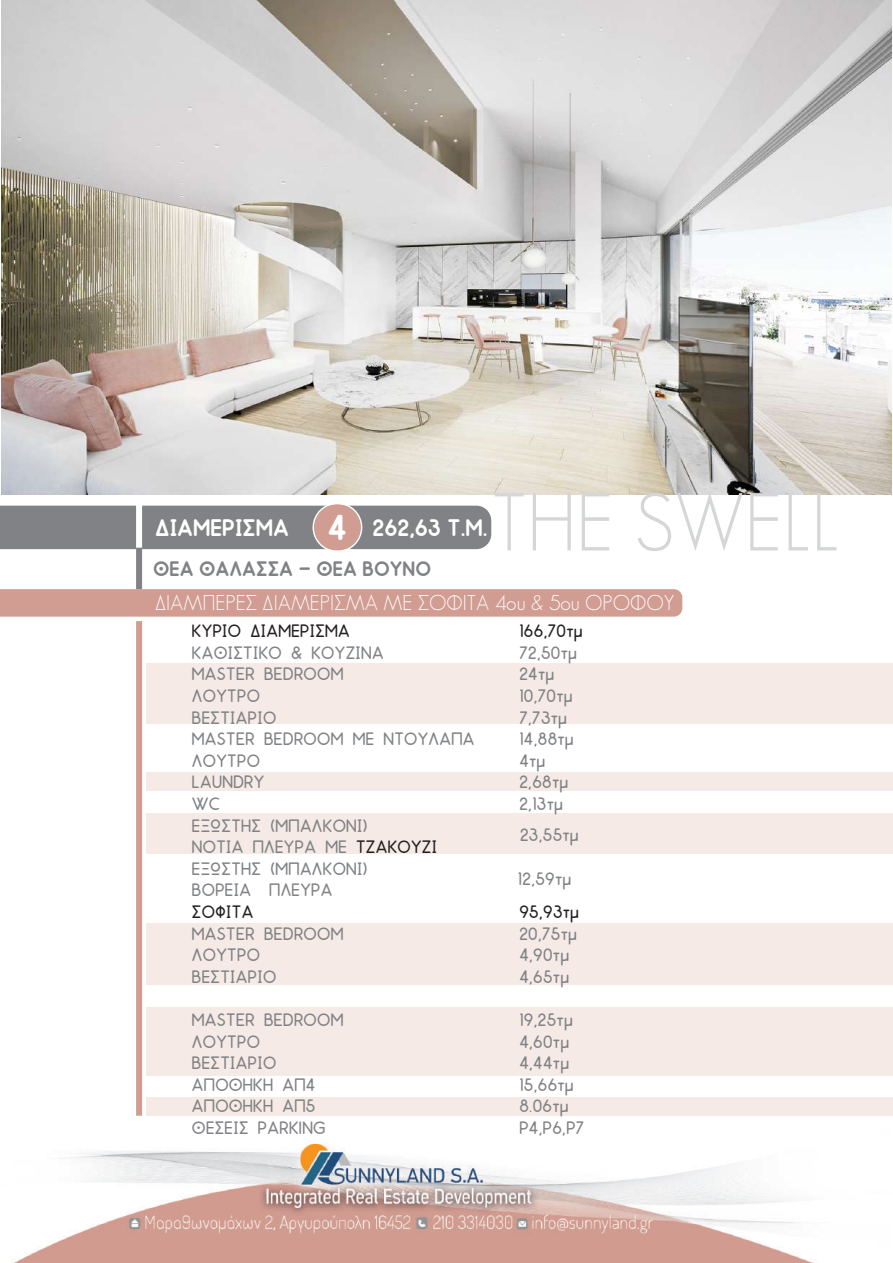
<style>
.page{position:relative;width:893px;height:1263px;background:#fff}
.page>*{position:absolute;margin:0;border:0;box-sizing:border-box;transform-origin:0 0}
.t1{font:300 80.25px "Aka Acid Geosans";color:#d5d6d8}
.t2{font:700 24px "Aka Acid Odin";color:#fff}
.t3{font:300 21px "Aka Acid Geosans";color:#fff}
.t4{font:700 21px "Aka Acid Odin";color:#808285}
.t5{font:18px/21.6px "Aka Acid Odin";color:#808285}
.t6{font:18px "Aka Acid Odin";color:#231f20}
.s1{font-size:36px}
.s2{color:#231f20}
</style>
<div class="page">
<div style="left:146px;top:814px;width:747px;height:40px;background:#f5eae5"></div>
<img style="left:13px;top:1142px;width:801px;height:121px">
<svg style="left:0;top:589px;width:682px;height:28px;background:#d19d93"></svg>
<div style="left:146px;top:663px;width:747px;height:61px;background:#f5eae5"></div>
<div style="left:146px;top:772px;width:747px;height:18px;background:#f5eae5"></div>
<div style="left:146px;top:924px;width:747px;height:61px;background:#f5eae5"></div>
<div style="left:146px;top:1007px;width:747px;height:68px;background:#f5eae5"></div>
<div style="left:146px;top:1097px;width:747px;height:18px;background:#f5eae5"></div>
<img style="left:1px;top:1px;width:891px;height:493px">
<svg style="left:0;top:504px;width:491px;height:48px;background:#929092"></svg>
<div style="left:136px;top:497px;width:6px;height:56px;background:#fff"></div>
<div style="left:136px;top:621px;width:6px;height:495px;background:#d19c91"></div>
<div style="left:136px;top:548px;width:6px;height:41px;background:#808285"></div>
<h2 class="t2" style="left:155px;top:519px;width:334px">ΔΙΑΜΕΡΙΣΜΑ <span class="s1">4</span> 262,63 Τ.Μ.</h2>
<p class="t4" style="left:153px;top:561px;width:279px">ΘΕΑ ΘΑΛΑΣΣΑ - ΘΕΑ ΒΟΥΝΟ</p>
<h1 class="t1" style="left:491px;top:493px;width:350px">THE SWELL</h1>
<p class="t3" style="left:155px;top:595px;width:521px">ΔΙΑΜΠΕΡΕΣ ΔΙΑΜΕΡΙΣΜΑ ΜΕ ΣΟΦΙΤΑ 4ου &amp; 5ου ΟΡΟΦΟΥ</p>
<p class="t6" style="left:192px;top:619px;width:160px">ΚΥΡΙΟ ΔΙΑΜΕΡΙΣΜΑ</p>
<p class="t6" style="left:519px;top:619px;width:65px">166,70τμ</p>
<p class="t5" style="left:192px;top:642px;width:194px">ΚΑΘΙΣΤΙΚΟ &amp; ΚΟΥΖΙΝΑ</p>
<p class="t5" style="left:519px;top:642px;width:59px">72,50τμ</p>
<p class="t5" style="left:192px;top:663px;width:153px">MASTER BEDROOM</p>
<p class="t5" style="left:519px;top:663px;width:37px">24τμ</p>
<p class="t5" style="left:192px;top:685px;width:70px">ΛΟΥΤΡΟ</p>
<p class="t5" style="left:519px;top:685px;width:55px">10,70τμ</p>
<p class="t5" style="left:192px;top:706px;width:86px">ΒΕΣΤΙΑΡΙΟ</p>
<p class="t5" style="left:519px;top:706px;width:50px">7,73τμ</p>
<p class="t5" style="left:192px;top:728px;width:284px">MASTER BEDROOM ΜΕ ΝΤΟΥΛΑΠΑ</p>
<p class="t5" style="left:519px;top:728px;width:56px">14,88τμ</p>
<p class="t5" style="left:192px;top:750px;width:70px">ΛΟΥΤΡΟ</p>
<p class="t5" style="left:519px;top:750px;width:28px">4τμ</p>
<p class="t5" style="left:192px;top:771px;width:74px">LAUNDRY</p>
<p class="t5" style="left:519px;top:771px;width:51px">2,68τμ</p>
<p class="t5" style="left:192px;top:793px;width:30px">WC</p>
<p class="t5" style="left:519px;top:793px;width:45px">2,13τμ</p>
<p class="t5" style="left:192px;top:814px;width:247px">ΕΞΩΣΤΗΣ (ΜΠΑΛΚΟΝΙ)<br>ΝΟΤΙΑ ΠΛΕΥΡΑ ΜΕ <span class="s2">ΤΖΑΚΟΥΖΙ<br></span>ΕΞΩΣΤΗΣ (ΜΠΑΛΚΟΝΙ)<br>ΒΟΡΕΙΑ ΠΛΕΥΡΑ</p>
<p class="t6" style="left:192px;top:900px;width:63px">ΣΟΦΙΤΑ</p>
<p class="t6" style="left:519px;top:900px;width:61px">95,93τμ</p>
<p class="t5" style="left:192px;top:922px;width:153px">MASTER BEDROOM</p>
<p class="t5" style="left:519px;top:922px;width:59px">20,75τμ</p>
<p class="t5" style="left:192px;top:944px;width:70px">ΛΟΥΤΡΟ</p>
<p class="t5" style="left:519px;top:944px;width:52px">4,90τμ</p>
<p class="t5" style="left:192px;top:966px;width:86px">ΒΕΣΤΙΑΡΙΟ</p>
<p class="t5" style="left:519px;top:966px;width:52px">4,65τμ</p>
<p class="t5" style="left:192px;top:1009px;width:153px">MASTER BEDROOM</p>
<p class="t5" style="left:519px;top:1009px;width:55px">19,25τμ</p>
<p class="t5" style="left:192px;top:1030px;width:70px">ΛΟΥΤΡΟ</p>
<p class="t5" style="left:519px;top:1030px;width:52px">4,60τμ</p>
<p class="t5" style="left:192px;top:1052px;width:86px">ΒΕΣΤΙΑΡΙΟ</p>
<p class="t5" style="left:519px;top:1052px;width:52px">4,44τμ</p>
<p class="t5" style="left:192px;top:1074px;width:125px">ΑΠΟΘΗΚΗ ΑΠ4</p>
<p class="t5" style="left:519px;top:1074px;width:56px">15,66τμ</p>
<p class="t5" style="left:192px;top:1095px;width:125px">ΑΠΟΘΗΚΗ ΑΠ5</p>
<p class="t5" style="left:519px;top:1095px;width:51px">8.06τμ</p>
<p class="t5" style="left:192px;top:1117px;width:135px">ΘΕΣΕΙΣ PARKING</p>
<p class="t5" style="left:519px;top:1117px;width:67px">P4,P6,P7</p>
<p class="t5" style="left:520px;top:824px;width:61px">23,55τμ</p>
<p class="t5" style="left:518px;top:868px;width:55px">12,59τμ</p>
</div>
